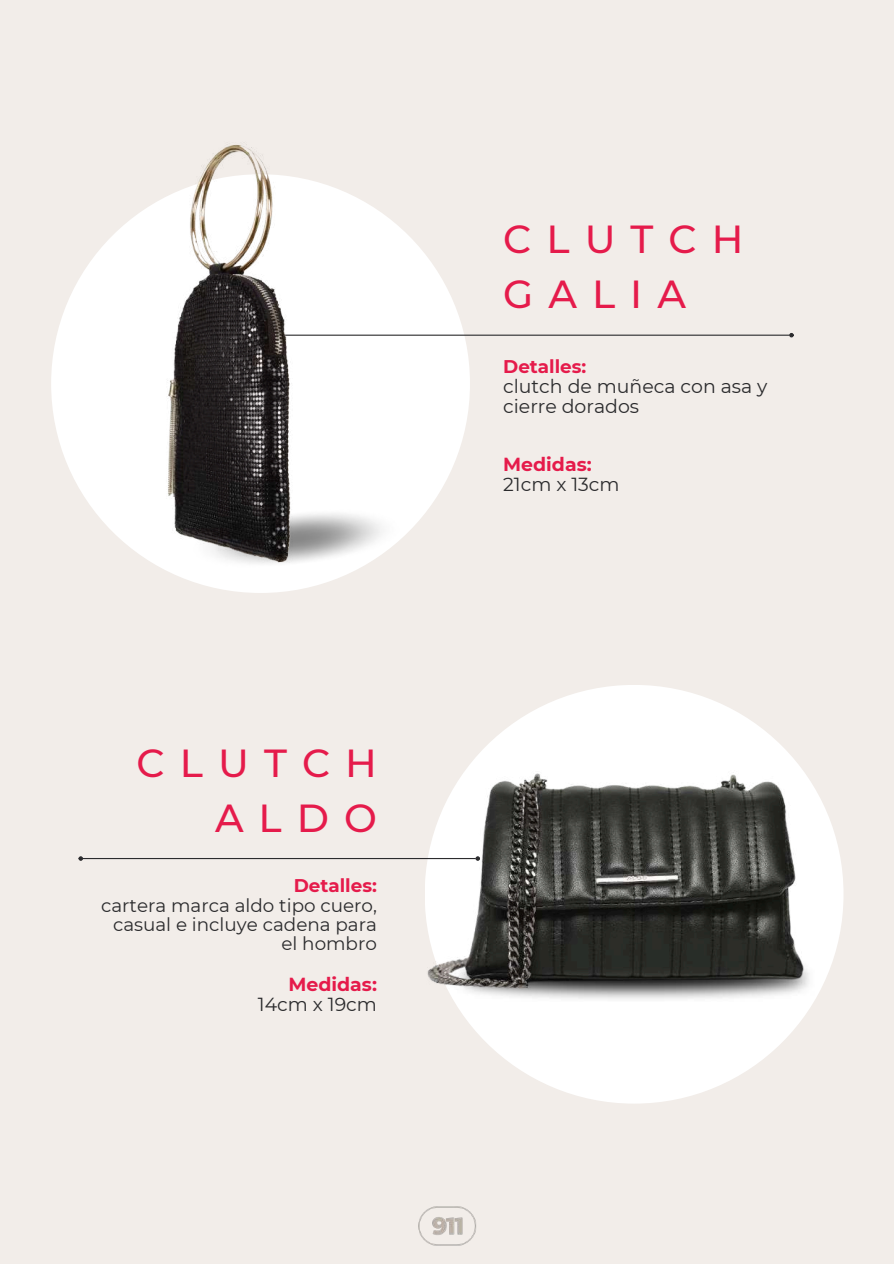
<style>
.page{position:relative;width:894px;height:1264px;background:#fff}
.page>*{position:absolute;margin:0;border:0;box-sizing:border-box;transform-origin:0 0}
.t1{font:500 39px/54.4px "Montserrat";letter-spacing:.385em;color:#e51b4b}
.t2{font:18.9px/20.2px "Montserrat";color:#2b2b2d}
.t3{font:700 18.9px "Montserrat";color:#e51b4b}
.t4{font:18.3px/19.2px "Montserrat";color:#2b2b2d;text-align:right}
.t5{font:700 18.3px "Montserrat";color:#e51b4b}
</style>
<div class="page">
<div style="left:0;top:0;width:893px;height:1263px;background:#f2ede9"></div>
<div style="left:51px;top:174px;width:419px;height:419px;background:#fff;border-radius:50%"></div>
<div style="left:424px;top:685px;width:419px;height:418px;background:#fff;border-radius:50%"></div>
<hr style="left:280px;top:334px;width:509px;height:2px;background:#2b2b2d">
<svg style="left:789px;top:333px;width:4px;height:4px"></svg>
<hr style="left:83px;top:858px;width:392px;height:1px;background:#2b2b2d">
<svg style="left:78px;top:856px;width:5px;height:4px"></svg>
<img style="left:322px;top:513px;width:81px;height:54px">
<img style="left:138px;top:144px;width:184px;height:434px">
<img style="left:451px;top:995px;width:366px;height:6px">
<img style="left:418px;top:1206px;width:58px;height:40px">
<img style="left:415px;top:757px;width:403px;height:238px">
<h1 class="t1" style="left:137px;top:736px;width:242px;text-align:right">CLUTCH<br>ALDO</h1>
<p class="t5" style="left:293px;top:874px;width:85px">Detalles:</p>
<p class="t4" style="left:101px;top:895px;width:277px">cartera marca aldo tipo cuero, casual e incluye cadena para el hombro</p>
<p class="t3" style="left:288px;top:972px;width:90px">Medidas:</p>
<p class="t2" style="left:258px;top:994px;width:120px">14cm x 19cm</p>
<h1 class="t1" style="left:503px;top:212px;width:242px">CLUTCH<br>GALIA</h1>
<p class="t5" style="left:503px;top:355px;width:85px">Detalles:</p>
<p class="t2" style="left:503px;top:376px;width:266px">clutch de muñeca con asa y cierre dorados</p>
<p class="t3" style="left:503px;top:452px;width:90px">Medidas:</p>
<p class="t2" style="left:503px;top:474px;width:118px">21cm x 13cm</p>
</div>
